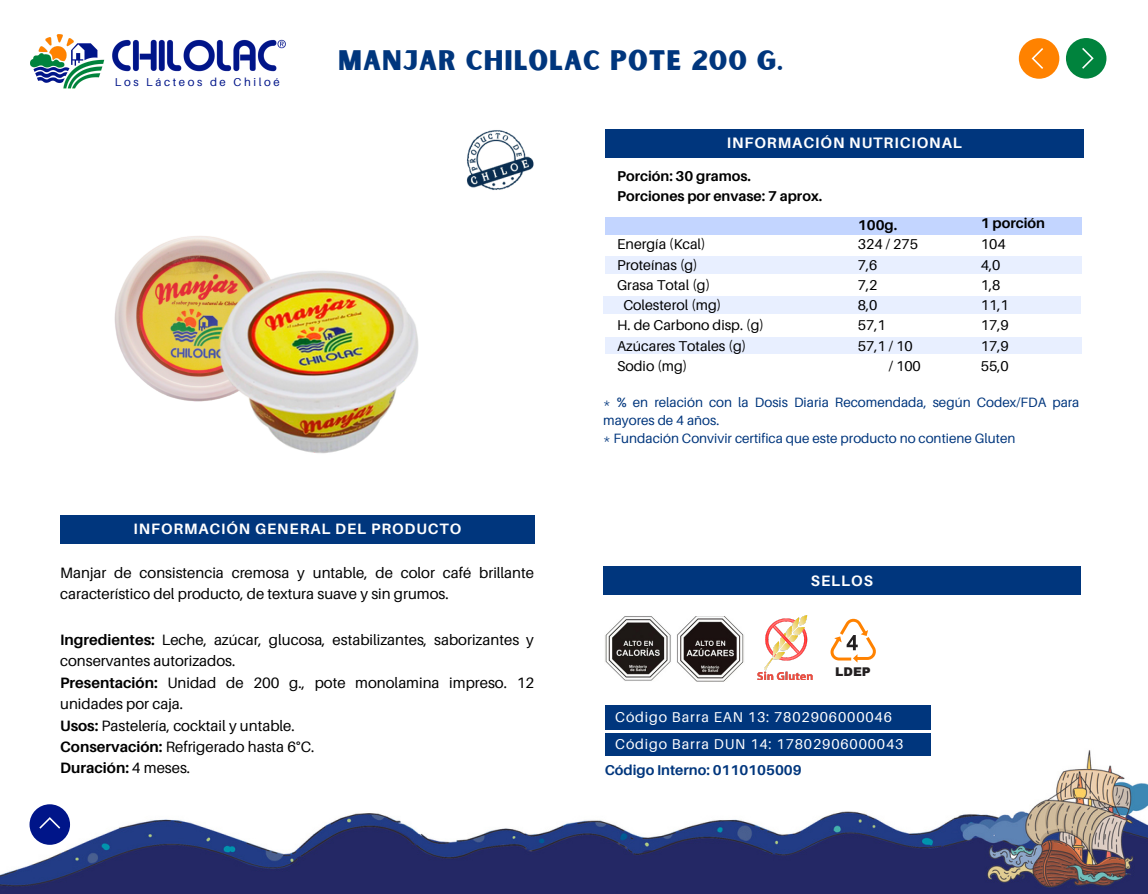
<style>
.page{position:relative;width:1148px;height:894px;background:#fff}
.page>*{position:absolute;margin:0;border:0;box-sizing:border-box;transform-origin:0 0}
.t1{font:27px "Sunborn Sans One";letter-spacing:.035em;color:#00367d}
.t2{font:700 15.15px "Aileron";letter-spacing:.06em;color:#fff}
.t3{font:15px/21.3px "Aileron";color:#000}
.t4{font:700 15px "Aileron";letter-spacing:.06em;color:#fff}
.t5{font:700 15px "Aileron";color:#000}
.t6{font:14.25px "Aileron";color:#000}
.t7{font:14.25px "Aileron";letter-spacing:.06em;color:#fff}
.t8{font:700 14.25px "Aileron";color:#000}
.t9{font:700 14.25px "Aileron";color:#00367d}
.t10{font:13.5px/18px "Aileron";color:#00367d}
.t11{font:900 12.3px "Archivo";color:#221f20}
.t12{font:11.4px "Aileron";letter-spacing:.225em;color:#001589}
.s1{font-weight:700}
.s2{font-weight:400}
</style>
<div class="page">
<img style="left:466px;top:130px;width:68px;height:60px">
<div style="left:605px;top:129px;width:478px;height:28px;background:#00367d"></div>
<img style="left:0;top:733px;width:1148px;height:160px">
<div style="left:604px;top:705px;width:326px;height:24px;background:#00367d"></div>
<div style="left:604px;top:733px;width:326px;height:22px;background:#00367d"></div>
<div style="left:60px;top:515px;width:474px;height:28px;background:#00367d"></div>
<img style="left:30px;top:35px;width:75px;height:54px">
<img style="left:112px;top:39px;width:174px;height:33px">
<div style="left:603px;top:566px;width:477px;height:29px;background:#00367d"></div>
<div style="left:604px;top:256px;width:477px;height:18px;background:#e8efff"></div>
<div style="left:603px;top:296px;width:477px;height:17px;background:#e8efff"></div>
<div style="left:604px;top:337px;width:477px;height:17px;background:#e8efff"></div>
<div style="left:605px;top:217px;width:476px;height:17px;background:#c3d5ff"></div>
<img style="left:757px;top:615px;width:55px;height:64px">
<img style="left:605px;top:616px;width:66px;height:65px">
<svg style="left:830px;top:618px;width:46px;height:44px"></svg>
<img style="left:677px;top:616px;width:67px;height:65px">
<img style="left:114px;top:236px;width:148px;height:166px">
<img style="left:215px;top:266px;width:204px;height:188px">
<div style="left:1065px;top:38px;width:41px;height:41px;background:#00833d;border-radius:20px"></div>
<svg style="left:1082px;top:48px;width:11px;height:21px"></svg>
<div style="left:1018px;top:38px;width:41px;height:41px;background:#ff8200;border-radius:20px"></div>
<svg style="left:1031px;top:48px;width:12px;height:21px"></svg>
<div style="left:30px;top:804px;width:40px;height:40px;background:#001589;border-radius:20px"></div>
<svg style="left:39px;top:817px;width:21px;height:11px"></svg>
<p class="t12" style="left:115px;top:75px;width:166px">Los Lácteos de Chiloé</p>
<p class="t1" style="left:338px;top:43px;width:446px">MANJAR CHILOLAC POTE 200 G.</p>
<p class="t2" style="left:727px;top:133px;width:237px">INFORMACIÓN NUTRICIONAL</p>
<p class="t8" style="left:617px;top:167px;width:135px">Porción: 30 gramos.</p>
<p class="t8" style="left:617px;top:187px;width:206px">Porciones por envase: 7 aprox.</p>
<p class="t6" style="left:617px;top:235px;width:90px">Energía (Kcal)</p>
<p class="t6" style="left:617px;top:256px;width:82px">Proteínas (g)</p>
<p class="t6" style="left:617px;top:276px;width:94px">Grasa Total (g)</p>
<p class="t6" style="left:623px;top:296px;width:99px">Colesterol (mg)</p>
<p class="t6" style="left:617px;top:316px;width:148px">H. de Carbono disp. (g)</p>
<p class="t6" style="left:617px;top:337px;width:131px">Azúcares Totales (g)</p>
<p class="t6" style="left:617px;top:357px;width:72px">Sodio (mg)</p>
<p class="t8" style="left:858px;top:216px;width:41px">100g.</p>
<p class="t8" style="left:980px;top:214px;width:66px">1 porción</p>
<p class="t6" style="left:858px;top:235px;width:62px">324 / 275</p>
<p class="t6" style="left:858px;top:256px;width:21px">7,6</p>
<p class="t6" style="left:858px;top:276px;width:21px">7,2</p>
<p class="t6" style="left:858px;top:296px;width:21px">8,0</p>
<p class="t6" style="left:858px;top:316px;width:29px">57,1</p>
<p class="t6" style="left:858px;top:337px;width:56px">57,1 / 10</p>
<p class="t6" style="left:888px;top:357px;width:34px">/ 100</p>
<p class="t6" style="left:980px;top:235px;width:26px">104</p>
<p class="t6" style="left:980px;top:256px;width:21px">4,0</p>
<p class="t6" style="left:980px;top:276px;width:21px">1,8</p>
<p class="t6" style="left:980px;top:296px;width:29px">11,1</p>
<p class="t6" style="left:980px;top:316px;width:29px">17,9</p>
<p class="t6" style="left:980px;top:337px;width:29px">17,9</p>
<p class="t6" style="left:980px;top:357px;width:29px">55,0</p>
<p class="t10" style="left:603px;top:392px;width:478px">* % en relación con la Dosis Diaria Recomendada, según Codex/FDA para mayores de 4 años.</p>
<p class="t10" style="left:603px;top:428px;width:414px">* Fundación Convivir certifica que este producto no contiene Gluten</p>
<p class="t4" style="left:134px;top:519px;width:329px">INFORMACIÓN GENERAL DEL PRODUCTO</p>
<p class="t3" style="left:60px;top:561px;width:475px">Manjar de consistencia cremosa y untable, de color café brillante característico del producto, de textura suave y sin grumos.</p>
<p class="t3" style="left:60px;top:628px;width:475px"><span class="s1">Ingredientes:</span> Leche, azúcar, glucosa, estabilizantes, saborizantes y conservantes autorizados.</p>
<p class="t3" style="left:60px;top:671px;width:475px"><span class="s1">Presentación:</span> Unidad de 200 g., pote monolamina impreso. 12 unidades por caja.</p>
<p class="t3" style="left:60px;top:714px;width:236px"><span class="s1">Usos:</span> Pastelería, cocktail y untable.</p>
<p class="t3" style="left:60px;top:735px;width:256px"><span class="s1">Conservación:</span> Refrigerado hasta 6°C.</p>
<p class="t5" style="left:60px;top:758px;width:132px">Duración: <span class="s2">4 meses.</span></p>
<p class="t2" style="left:811px;top:570px;width:64px">SELLOS</p>
<p class="t11" style="left:835px;top:665px;width:37px">LDEP</p>
<p class="t7" style="left:615px;top:708px;width:278px">Código Barra EAN 13: 7802906000046</p>
<p class="t7" style="left:615px;top:735px;width:290px">Código Barra DUN 14: 17802906000043</p>
<p class="t9" style="left:604px;top:761px;width:198px">Código Interno: 0110105009</p>
</div>
